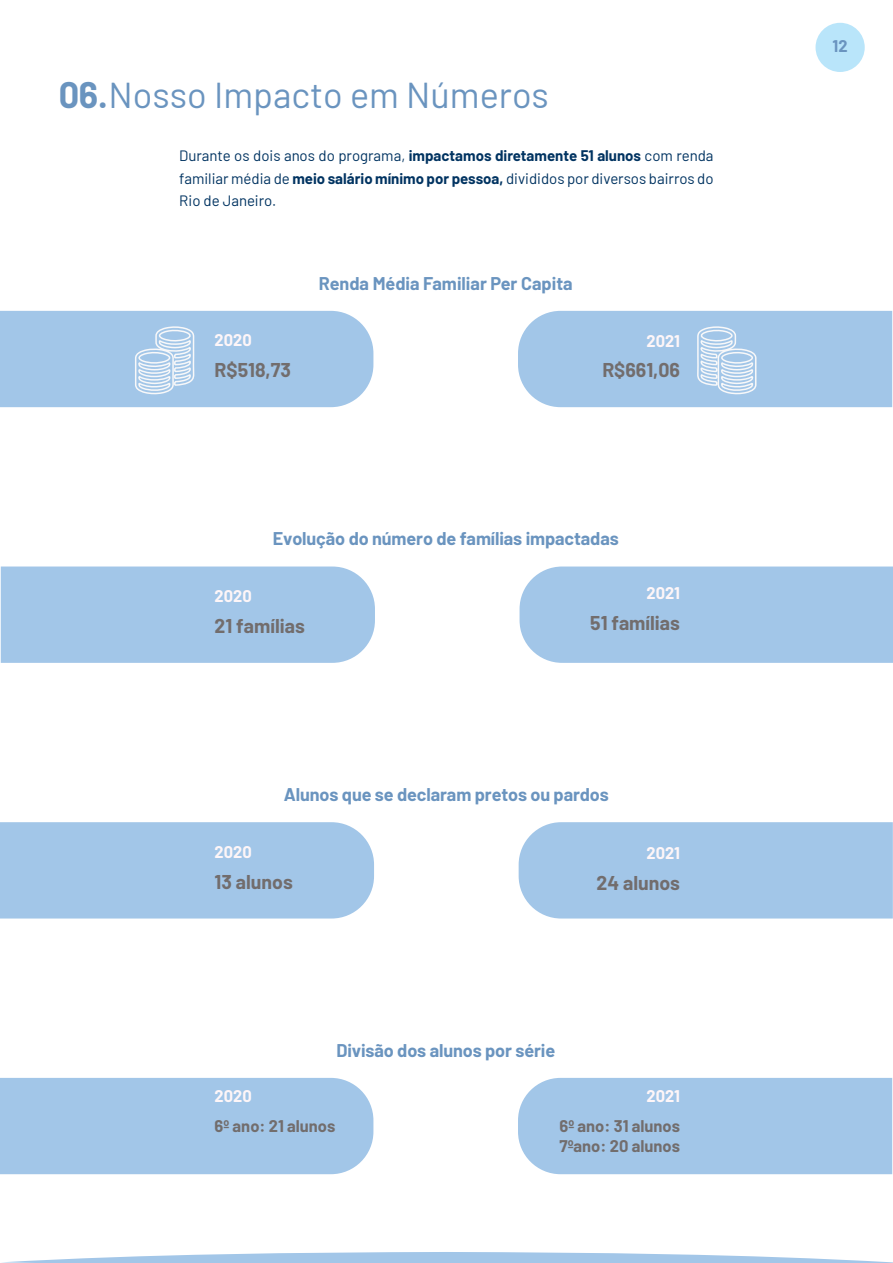
<style>
.page{position:relative;width:893px;height:1263px;background:#fff}
.page>*{position:absolute;margin:0;border:0;box-sizing:border-box;transform-origin:0 0}
.t1{font:36px "Barlow";color:#6a94bf}
.t2{font:700 19.5px "Barlow";color:#726d6d}
.t3{font:700 18px "Barlow";letter-spacing:-.005em;color:#6a94bf}
.t4{font:700 16.5px/19.8px "Barlow";color:#726d6d}
.t5{font:700 16.5px "Barlow";color:#fef6f8}
.t6{font:700 16.5px "Barlow";color:#6a94bf}
.t7{font:15px/22.5px "Barlow";color:#003361;text-align:justify}
.s1{font-weight:700}
</style>
<div class="page">
<svg style="left:2px;top:1252px;width:891px;height:11px"></svg>
<svg style="left:0;top:310px;width:373px;height:97px;background:#a8c9e9"></svg>
<svg style="left:518px;top:310px;width:374px;height:97px;background:#a8c9e9"></svg>
<div style="left:1px;top:566px;width:374px;height:97px;background:#a2c6e8"></div>
<div style="left:520px;top:566px;width:373px;height:97px;background:#a2c6e8"></div>
<div style="left:0;top:822px;width:374px;height:96px;background:#a2c6e8"></div>
<div style="left:519px;top:822px;width:374px;height:96px;background:#a2c6e8"></div>
<div style="left:0;top:1078px;width:373px;height:96px;background:#a2c6e8"></div>
<div style="left:518px;top:1078px;width:374px;height:96px;background:#a2c6e8"></div>
<div style="left:815px;top:23px;width:50px;height:49px;background:#b9e5fa;border-radius:50%"></div>
<h1 class="t1" style="left:59px;top:69px;width:492px"><span class="s1">06.</span>Nosso Impacto em Números</h1>
<p class="t7" style="left:179px;top:143px;width:536px">Durante os dois anos do programa, <span class="s1">impactamos diretamente 51 alunos</span> com renda familiar média de <span class="s1">meio salário mínimo por pessoa,</span> divididos por diversos bairros do Rio de Janeiro.</p>
<p class="t5" style="left:215px;top:328px;width:39px">2020</p>
<h2 class="t2" style="left:215px;top:356px;width:78px">R$518,73</h2>
<p class="t3" style="left:319px;top:270px;width:255px">Renda Média Familiar Per Capita</p>
<p class="t5" style="left:646px;top:328px;width:35px">2021</p>
<h2 class="t2" style="left:602px;top:356px;width:79px">R$661,06</h2>
<p class="t3" style="left:273px;top:525px;width:348px">Evolução do número de famílias impactadas</p>
<p class="t5" style="left:215px;top:584px;width:39px">2020</p>
<h2 class="t2" style="left:215px;top:611px;width:92px">21 famílias</h2>
<p class="t5" style="left:646px;top:581px;width:35px">2021</p>
<h2 class="t2" style="left:590px;top:608px;width:91px">51 famílias</h2>
<p class="t3" style="left:284px;top:781px;width:326px">Alunos que se declaram pretos ou pardos</p>
<p class="t5" style="left:215px;top:840px;width:39px">2020</p>
<h2 class="t2" style="left:215px;top:867px;width:80px">13 alunos</h2>
<p class="t5" style="left:646px;top:841px;width:35px">2021</p>
<h2 class="t2" style="left:596px;top:868px;width:85px">24 alunos</h2>
<p class="t3" style="left:336px;top:1037px;width:220px">Divisão dos alunos por série</p>
<p class="t5" style="left:215px;top:1084px;width:39px">2020</p>
<p class="t4" style="left:215px;top:1115px;width:122px">6º ano: 21 alunos</p>
<p class="t5" style="left:646px;top:1084px;width:35px">2021</p>
<p class="t4" style="left:559px;top:1115px;width:122px">6º ano: 31 alunos<br>7ºano: 20 alunos</p>
<p class="t6" style="left:833px;top:34px;width:17px">12</p>
</div>
